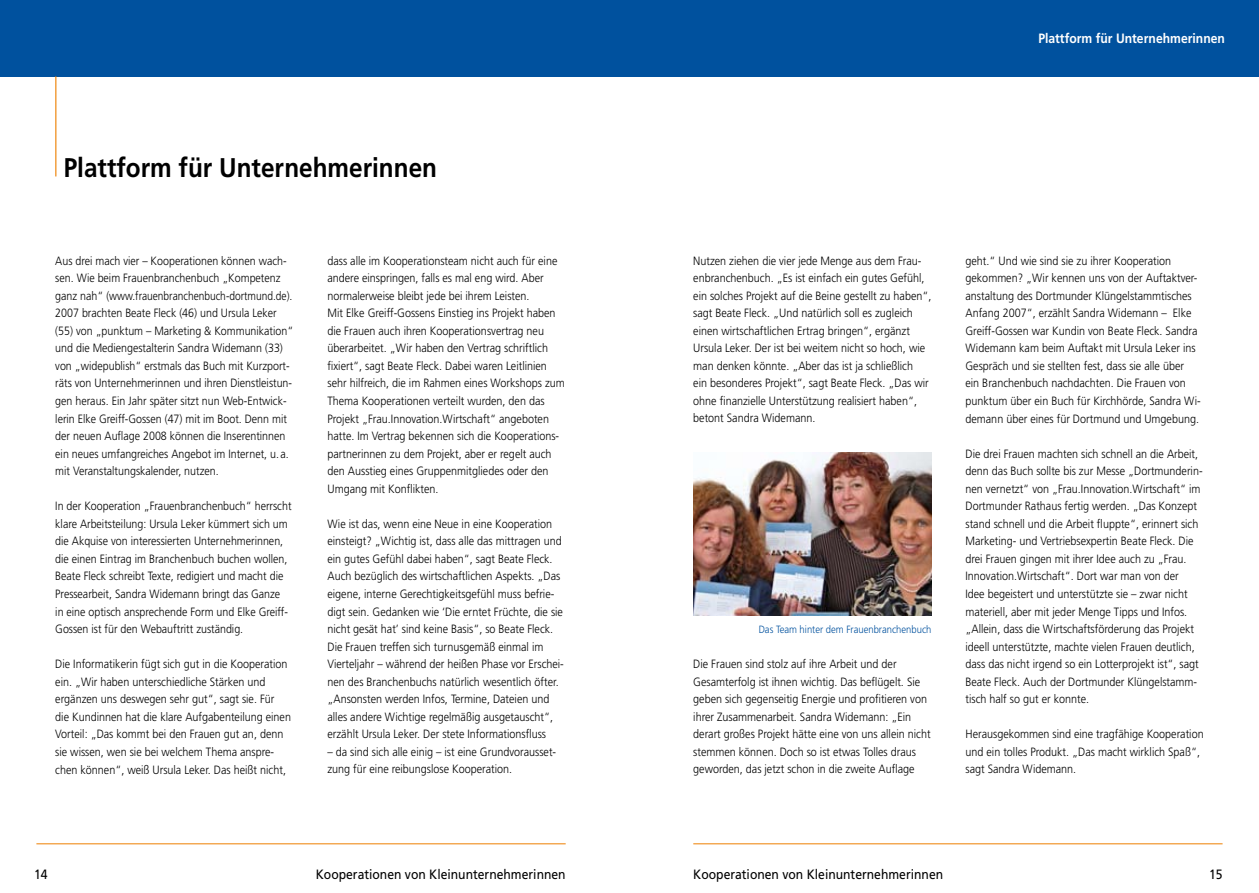
<style>
.page{position:relative;width:1259px;height:893px;background:#fff}
.page>*{position:absolute;margin:0;border:0;box-sizing:border-box;transform-origin:0 0}
.t1{font:700 27px "Frutiger LT";color:#000;scale:.9 1}
.t2{font:13.5px "Frutiger LT";color:#000;scale:.9 1}
.t3{font:700 13.5px "Frutiger LT";color:#fff;scale:.9 1}
.t4{font:300 12px/17.5px "Frutiger LT";color:#000;scale:.9 1}
.t5{font:300 12px/17.5px "Frutiger LT";color:#000;scale:.89 1}
.t6{font:300 10.5px "Frutiger LT";color:#00519e;scale:.9 1}
</style>
<div class="page">
<div style="left:0;top:0;width:629px;height:76px;background:#00519e"></div>
<hr style="left:36px;top:843px;width:530px;height:1px;background:#ee7f00">
<div style="left:629px;top:0;width:630px;height:76px;background:#00519e"></div>
<hr style="left:693px;top:843px;width:529px;height:1px;background:#ee7f00">
<hr style="left:55px;top:76px;width:1px;height:100px;background:#ee7f00">
<img style="left:693px;top:453px;width:238px;height:162px">
<h1 class="t1" style="left:64px;top:152px;width:416px">Plattform für Unternehmerinnen</h1>
<p class="t5" style="left:55px;top:252px;width:269px">Aus drei mach vier – Kooperationen können wach&shy;sen. Wie beim Frauenbranchenbuch „Kompetenz ganz nah“ (www.frauenbranchenbuch-dortmund.de).<br>2007 brachten Beate Fleck (46) und Ursula Leker (55) von „punktum – Marketing &amp; Kommunikation“ und die Mediengestalterin Sandra Widemann (33) von „widepublish“ erstmals das Buch mit Kurzport&shy;räts von Unternehmerinnen und ihren Dienstleistun&shy;gen heraus. Ein Jahr später sitzt nun Web-Entwick&shy;lerin Elke Greiff-Gossen (47) mit im Boot. Denn mit der neuen Auflage 2008 können die Inserentinnen ein neues umfangreiches Angebot im Internet, u.a. mit Veranstaltungskalender, nutzen.</p>
<p class="t5" style="left:55px;top:497px;width:267px">In der Kooperation „Frauenbranchenbuch“ herrscht klare Arbeitsteilung: Ursula Leker kümmert sich um die Akquise von interessierten Unternehmerinnen, die einen Eintrag im Branchenbuch buchen wollen, Beate Fleck schreibt Texte, redigiert und macht die Pressearbeit, Sandra Widemann bringt das Ganze in eine optisch ansprechende Form und Elke Greiff-Gossen ist für den Webauftritt zuständig.</p>
<p class="t4" style="left:55px;top:655px;width:263px">Die Informatikerin fügt sich gut in die Kooperation ein. „Wir haben unterschiedliche Stärken und ergänzen uns deswegen sehr gut“, sagt sie. Für die Kundinnen hat die klare Aufgabenteilung einen Vorteil: „Das kommt bei den Frauen gut an, denn sie wissen, wen sie bei welchem Thema anspre&shy;chen können“, weiß Ursula Leker. Das heißt nicht,</p>
<p class="t4" style="left:327px;top:252px;width:265px">dass alle im Kooperationsteam nicht auch für eine andere einspringen, falls es mal eng wird. Aber normalerweise bleibt jede bei ihrem Leisten.<br>Mit Elke Greiff-Gossens Einstieg ins Projekt haben die Frauen auch ihren Kooperationsvertrag neu überarbeitet. „Wir haben den Vertrag schriftlich fixiert“, sagt Beate Fleck. Dabei waren Leitlinien sehr hilfreich, die im Rahmen eines Workshops zum Thema Kooperationen verteilt wurden, den das Projekt „Frau.Innovation.Wirtschaft“ angeboten hatte. Im Vertrag bekennen sich die Kooperations&shy;partnerinnen zu dem Projekt, aber er regelt auch den Ausstieg eines Gruppenmitgliedes oder den Umgang mit Konflikten.</p>
<p class="t4" style="left:327px;top:515px;width:264px">Wie ist das, wenn eine Neue in eine Kooperation einsteigt? „Wichtig ist, dass alle das mittragen und ein gutes Gefühl dabei haben“, sagt Beate Fleck.<br>Auch bezüglich des wirtschaftlichen Aspekts. „Das eigene, interne Gerechtigkeitsgefühl muss befrie&shy;digt sein. Gedanken wie ‘Die erntet Früchte, die sie nicht gesät hat’ sind keine Basis“, so Beate Fleck.<br>Die Frauen treffen sich turnusgemäß einmal im Vierteljahr – während der heißen Phase vor Erschei&shy;nen des Branchenbuchs natürlich wesentlich öfter. „Ansonsten werden Infos, Termine, Dateien und alles andere Wichtige regelmäßig ausgetauscht“, erzählt Ursula Leker. Der stete Informationsfluss</p>
<p class="t4" style="left:327px;top:743px;width:256px">– da sind sich alle einig – ist eine Grundvorausset&shy;zung für eine reibungslose Kooperation.</p>
<p class="t3" style="left:1038px;top:31px;width:209px">Plattform für Unternehmerinnen</p>
<p class="t4" style="left:693px;top:252px;width:266px">Nutzen ziehen die vier jede Menge aus dem Frau&shy;enbranchenbuch. „Es ist einfach ein gutes Gefühl, ein solches Projekt auf die Beine gestellt zu haben“, sagt Beate Fleck. „Und natürlich soll es zugleich einen wirtschaftlichen Ertrag bringen“, ergänzt Ursula Leker. Der ist bei weitem nicht so hoch, wie man denken könnte. „Aber das ist ja schließlich<br>ein besonderes Projekt“, sagt Beate Fleck. „Das wir ohne finanzielle Unterstützung realisiert haben“, betont Sandra Widemann.</p>
<p class="t6" style="left:758px;top:623px;width:193px">Das Team hinter dem Frauenbranchenbuch</p>
<p class="t4" style="left:693px;top:655px;width:265px">Die Frauen sind stolz auf ihre Arbeit und der Gesamterfolg ist ihnen wichtig. Das beflügelt. Sie geben sich gegenseitig Energie und profitieren von ihrer Zusammenarbeit. Sandra Widemann: „Ein derart großes Projekt hätte eine von uns allein nicht stemmen können. Doch so ist etwas Tolles draus geworden, das jetzt schon in die zweite Auflage</p>
<p class="t4" style="left:965px;top:252px;width:263px">geht.“ Und wie sind sie zu ihrer Kooperation gekommen? „Wir kennen uns von der Auftaktver&shy;anstaltung des Dortmunder Klüngelstammtisches Anfang 2007“, erzählt Sandra Widemann – Elke Greiff-Gossen war Kundin von Beate Fleck. Sandra Widemann kam beim Auftakt mit Ursula Leker ins Gespräch und sie stellten fest, dass sie alle über ein Branchenbuch nachdachten. Die Frauen von punktum über ein Buch für Kirchhörde, Sandra Wi&shy;demann über eines für Dortmund und Umgebung.</p>
<p class="t4" style="left:965px;top:445px;width:265px">Die drei Frauen machten sich schnell an die Arbeit, denn das Buch sollte bis zur Messe „Dortmunderin&shy;nen vernetzt“ von „Frau.Innovation.Wirtschaft“ im Dortmunder Rathaus fertig werden. „Das Konzept stand schnell und die Arbeit fluppte“, erinnert sich Marketing- und Vertriebsexpertin Beate Fleck. Die drei Frauen gingen mit ihrer Idee auch zu „Frau.<br>Innovation.Wirtschaft“. Dort war man von der<br>Idee begeistert und unterstützte sie – zwar nicht materiell, aber mit jeder Menge Tipps und Infos. „Allein, dass die Wirtschaftsförderung das Projekt ideell unterstützte, machte vielen Frauen deutlich, dass das nicht irgend so ein Lotterprojekt ist“, sagt Beate Fleck. Auch der Dortmunder Klüngelstamm&shy;tisch half so gut er konnte.</p>
<p class="t4" style="left:965px;top:726px;width:266px">Herausgekommen sind eine tragfähige Kooperation und ein tolles Produkt. „Das macht wirklich Spaß“, sagt Sandra Widemann.</p>
<p class="t2" style="left:34px;top:866px;width:17px">14</p>
<p class="t2" style="left:316px;top:866px;width:279px">Kooperationen von Kleinunternehmerinnen</p>
<p class="t2" style="left:1209px;top:866px;width:17px">15</p>
<p class="t2" style="left:693px;top:866px;width:279px">Kooperationen von Kleinunternehmerinnen</p>
</div>
